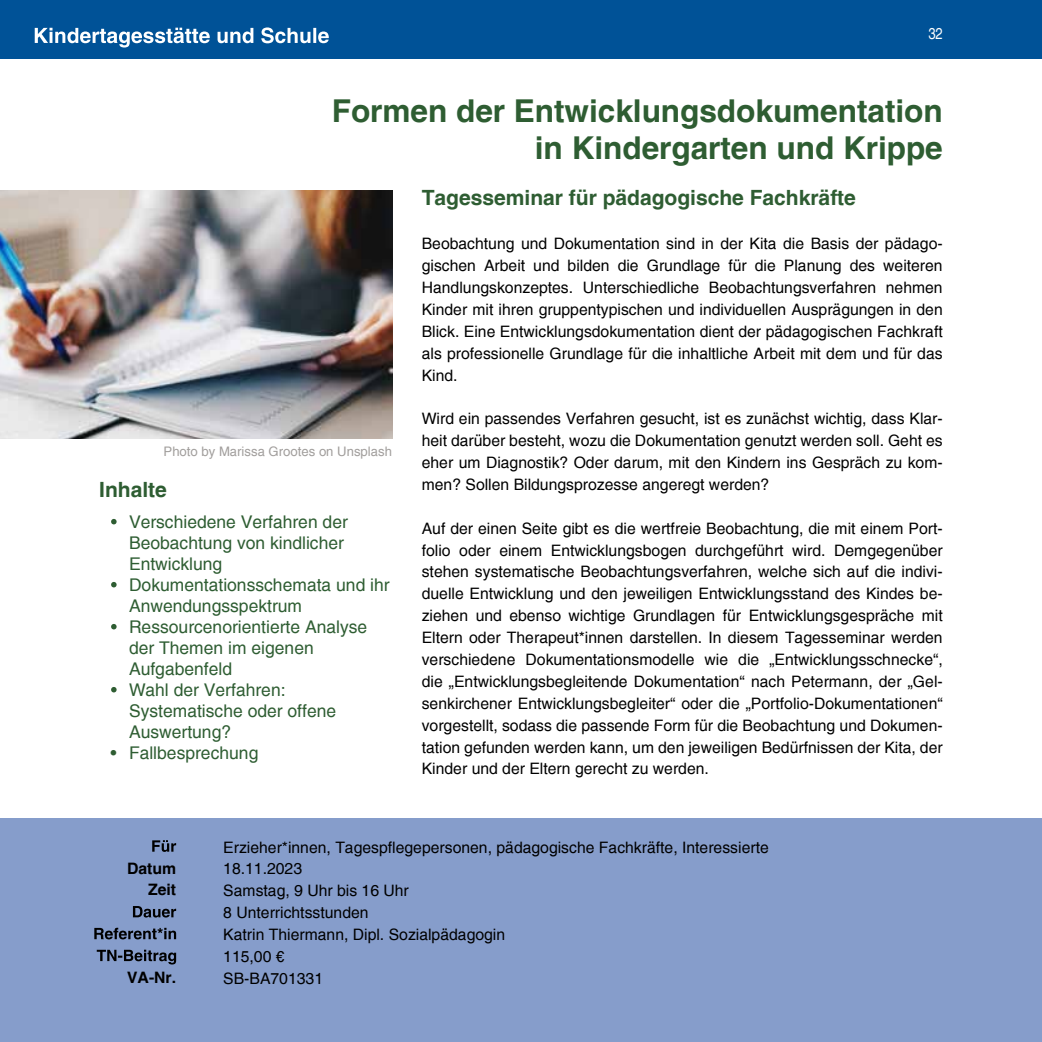
<style>
.page{position:relative;width:1042px;height:1042px;background:#fff}
.page>*{position:absolute;margin:0;border:0;box-sizing:border-box;transform-origin:0 0}
.t1{font:700 31.5px/36.8px "Helvetica";color:#2e5d32;text-align:right}
.t2{font:700 21px "Helvetica";color:#2e5d32}
.t3{font:17.5px/21px "Helvetica";color:#2e5d32}
.t4{font:15.75px/21.9px "Helvetica";color:#000;text-align:justify}
.t5{font:700 15.75px/21.9px "Helvetica";color:#000;text-align:right}
.t6{font:condensed 15.75px "Helvetica";color:#fff}
.t7{font:13.12px "Helvetica";color:#a19e9c}
</style>
<div class="page">
<div style="left:0;top:819px;width:1042px;height:223px;background:#869dcb"></div>
<div style="left:0;top:0;width:1042px;height:59px;background:#005297"></div>
<svg style="left:35px;top:27px;width:294px;height:21px"></svg>
<svg style="left:152px;top:840px;width:24px;height:12px"></svg>
<svg style="left:133px;top:906px;width:43px;height:11px"></svg>
<svg style="left:94px;top:928px;width:82px;height:11px"></svg>
<svg style="left:97px;top:949px;width:79px;height:15px"></svg>
<svg style="left:111px;top:519px;width:6px;height:5px"></svg>
<svg style="left:111px;top:582px;width:6px;height:5px"></svg>
<svg style="left:111px;top:624px;width:6px;height:5px"></svg>
<svg style="left:111px;top:687px;width:6px;height:5px"></svg>
<img style="left:0;top:190px;width:393px;height:248px">
<p class="t6" style="left:928px;top:24px;width:16px">32</p>
<h1 class="t1" style="left:332px;top:92px;width:612px">Formen der Entwicklungsdokumentation in Kindergarten und Krippe</h1>
<p class="t7" style="left:164px;top:444px;width:230px">Photo by Marissa Grootes on Unsplash</p>
<h2 class="t2" style="left:99px;top:476px;width:69px">Inhalte</h2>
<p class="t3" style="left:129px;top:511px;width:262px">Verschiedene Verfahren der<br>Beobachtung von kindlicher<br>Entwicklung<br>Dokumentationsschemata und ihr<br>Anwendungsspektrum<br>Ressourcenorientierte Analyse der Themen im eigenen<br>Aufgabenfeld<br>Wahl der Verfahren:<br>Systematische oder offene<br>Auswertung?<br>Fallbesprechung</p>
<p class="t3" style="left:110px;top:742px;width:8px">•</p>
<h2 class="t2" style="left:422px;top:185px;width:436px">Tagesseminar für pädagogische Fachkräfte</h2>
<p class="t4" style="left:422px;top:233px;width:522px">Beobachtung und Dokumentation sind in der Kita die Basis der pädago&shy;gischen Arbeit und bilden die Grundlage für die Planung des weiteren Handlungskonzeptes. Unterschiedliche Beobachtungsverfahren nehmen Kinder mit ihren gruppentypischen und individuellen Ausprägungen in den Blick. Eine Entwicklungsdokumentation dient der pädagogischen Fachkraft als professionelle Grundlage für die inhaltliche Arbeit mit dem und für das Kind.</p>
<p class="t4" style="left:422px;top:408px;width:522px">Wird ein passendes Verfahren gesucht, ist es zunächst wichtig, dass Klar&shy;heit darüber besteht, wozu die Dokumentation genutzt werden soll. Geht es eher um Diagnostik? Oder darum, mit den Kindern ins Gespräch zu kom&shy;men? Sollen Bildungsprozesse angeregt werden?</p>
<p class="t4" style="left:422px;top:517px;width:522px">Auf der einen Seite gibt es die wertfreie Beobachtung, die mit einem Port&shy;folio oder einem Entwicklungsbogen durchgeführt wird. Demgegenüber stehen systematische Beobachtungsverfahren, welche sich auf die indivi&shy;duelle Entwicklung und den jeweiligen Entwicklungsstand des Kindes be&shy;ziehen und ebenso wichtige Grundlagen für Entwicklungsgespräche mit Eltern oder Therapeut*innen darstellen. In diesem Tagesseminar werden verschiedene Dokumentationsmodelle wie die „Entwicklungsschnecke“, die „Entwicklungsbegleitende Dokumentation“ nach Petermann, der „Gel&shy;senkirchener Entwicklungsbegleiter“ oder die „Portfolio-Dokumentationen“ vorgestellt, sodass die passende Form für die Beobachtung und Dokumen&shy;tation gefunden werden kann, um den jeweiligen Bedürfnissen der Kita, der Kinder und der Eltern gerecht zu werden.</p>
<p class="t5" style="left:127px;top:857px;width:50px">Datum<br>Zeit</p>
<p class="t5" style="left:127px;top:966px;width:50px">VA-Nr.</p>
<p class="t4" style="left:223px;top:836px;width:547px;text-align:left">Erzieher*innen, Tagespflegepersonen, pädagogische Fachkräfte, Interessierte<br>18.11.2023<br>Samstag, 9 Uhr bis 16 Uhr<br>8 Unterrichtsstunden<br>Katrin Thiermann, Dipl. Sozialpädagogin<br>115,00 €<br>SB-BA701331</p>
</div>
